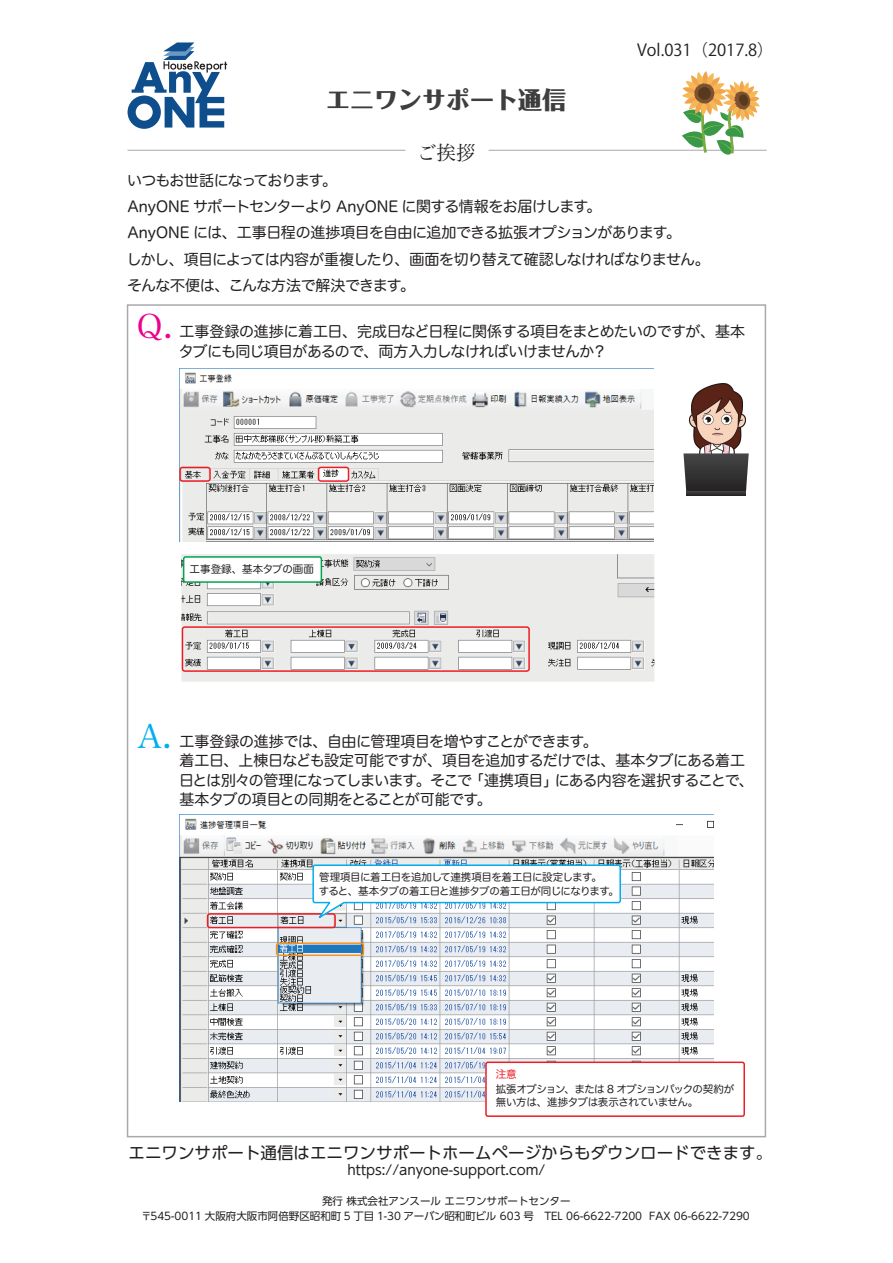
<style>
.page{position:relative;width:893px;height:1263px;background:#fff}
.page>*{position:absolute;margin:0;border:0;box-sizing:border-box;transform-origin:0 0}
.t1{font:33px "Hira Min Pro W3";color:#ed028c}
.t2{font:33px "Hira Min Pro W3";color:#00aeef}
.t3{font:800 24px "Folk Pro";color:#3e3e3f}
.t4{font:19.5px "Hira Min Pro W3";color:#231f20}
.t5{font:16.5px "UD Shin Go Pro";color:#231f20}
.t6{font:16.5px "Koz Go Pro";color:#231f20}
.t7{font:15px/26.2px "Hira Maru Pro W4";letter-spacing:-.04em;color:#231f20}
.t8{font:13.5px "UD Shin Go Pro";color:#231f20}
.t9{font:10.5px/13.5px "Hira Maru Pro W4";letter-spacing:-.04em;color:#231f20}
.t10{font:10.5px/15px "UD Shin Go Pro";color:#231f20;text-align:center}
.t11{font:10.5px "Hira Maru Pro W4";color:#231f20}
.t12{font:10.5px "Hira Maru Pro W4";color:#ee1d23}
</style>
<div class="page">
<img style="left:180px;top:818px;width:534px;height:283px">
<img style="left:689px;top:383px;width:57px;height:70px">
<svg style="left:128px;top:42px;width:99px;height:87px"></svg>
<hr style="left:128px;top:150px;width:278px;height:1px;background:#a8a9ad">
<hr style="left:489px;top:150px;width:278px;height:1px;background:#a8a9ad">
<svg style="left:683px;top:453px;width:66px;height:38px;background:#414041"></svg>
<hr style="left:686px;top:491px;width:60px;height:4px;background:#373637">
<div style="left:276px;top:942px;width:88px;height:14px;border:2px solid #f7931d;border-radius:2px"></div>
<div style="left:207px;top:913px;width:129px;height:15px;border:2px solid #ee1d23;border-radius:2px"></div>
<div style="left:486px;top:1062px;width:258px;height:54px;background:#fff;border-radius:2px"></div>
<div style="left:485px;top:1061px;width:260px;height:56px;border:2px solid #ee1d23;border-radius:2px"></div>
<svg style="left:312px;top:864px;width:310px;height:58px"></svg>
<img style="left:180px;top:368px;width:474px;height:174px">
<img style="left:181px;top:554px;width:473px;height:128px">
<div style="left:179px;top:467px;width:32px;height:15px;border:2px solid #ee1d23;border-radius:2px"></div>
<div style="left:318px;top:467px;width:31px;height:15px;border:2px solid #ee1d23;border-radius:2px"></div>
<div style="left:182px;top:626px;width:348px;height:46px;border:2px solid #ee1d23;border-radius:2px"></div>
<div style="left:184px;top:557px;width:137px;height:25px;background:#fff;border-radius:2px"></div>
<div style="left:183px;top:556px;width:139px;height:27px;border:2px solid #00a54f;border-radius:2px"></div>
<svg style="left:682px;top:71px;width:78px;height:84px"></svg>
<h2 class="t3" style="left:326px;top:80px;width:241px">エニワンサポート通信</h2>
<p class="t6" style="left:637px;top:39px;width:138px">Vol.031（2017.8）</p>
<h3 class="t4" style="left:417px;top:136px;width:60px">ご挨拶</h3>
<p class="t7" style="left:127px;top:166px;width:585px">いつもお世話になっております。<br>AnyONE サポートセンターより AnyONE に関する情報をお届けします。<br>AnyONE には、工事日程の進捗項目を自由に追加できる拡張オプションがあります。<br>しかし、項目によっては内容が重複したり、画面を切り替えて確認しなければなりません。そんな不便は、こんな方法で解決できます。</p>
<h1 class="t1" style="left:137px;top:298px;width:38px">Q.</h1>
<p class="t7" style="left:179px;top:321px;width:568px;line-height:19.5px">工事登録の進捗に着工日、完成日など日程に関係する項目をまとめたいのですが、基本タブにも同じ項目があるので、両方入力しなければいけませんか？</p>
<p class="t11" style="left:190px;top:560px;width:126px">工事登録、基本タブの画面</p>
<h1 class="t2" style="left:137px;top:709px;width:36px">A.</h1>
<p class="t7" style="left:179px;top:730px;width:576px;line-height:19.5px">工事登録の進捗では、自由に管理項目を増やすことができます。<br>着工日、上棟日なども設定可能ですが、項目を追加するだけでは、基本タブにある着工日とは別々の管理になってしまいます。そこで「連携項目」にある内容を選択することで、基本タブの項目との同期をとることが可能です。</p>
<p class="t9" style="left:319px;top:870px;width:302px">管理項目に着工日を追加して連携項目を着工日に設定します。<br>すると、基本タブの着工日と進捗タブの着工日が同じになります。</p>
<p class="t12" style="left:496px;top:1064px;width:22px">注意</p>
<p class="t9" style="left:496px;top:1081px;width:240px">拡張オプション、または 8 オプションパックの契約が無い方は、進捗タブは表示されていません。</p>
<p class="t5" style="left:129px;top:1139px;width:645px">エニワンサポート通信はエニワンサポートホームページからもダウンロードできます。</p>
<p class="t8" style="left:348px;top:1159px;width:199px">https://anyone-support.com/</p>
<p class="t10" style="left:141px;top:1193px;width:610px">発行 株式会社アンスール エニワンサポートセンター<br>〒545-0011 大阪府大阪市阿倍野区昭和町 5 丁目 1-30 アーバン昭和町ビル 603 号　TEL 06-6622-7200 FAX 06-6622-7290</p>
</div>
